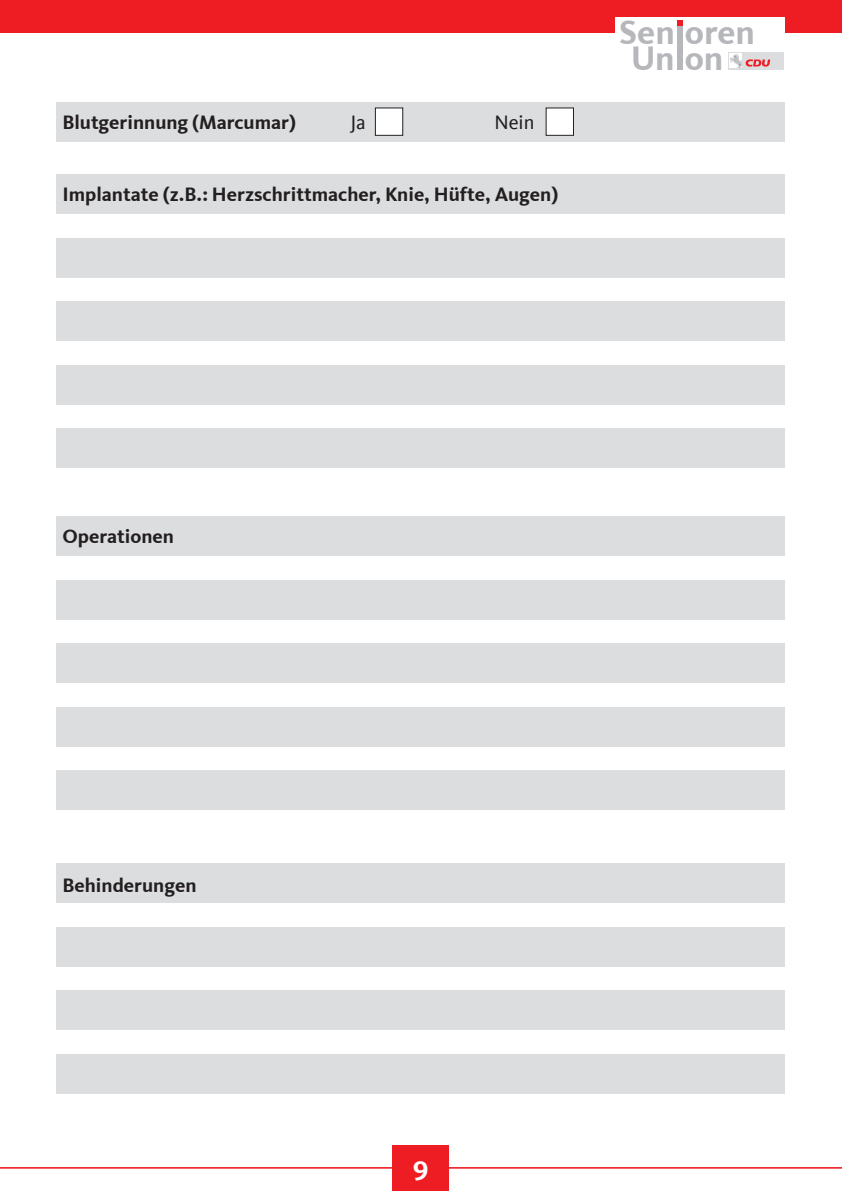
<style>
.page{position:relative;width:842px;height:1191px;background:#fff}
.page>*{position:absolute;margin:0;border:0;box-sizing:border-box;transform-origin:0 0}
.t1{font:700 35px/26px "CDU Kievit Tab";color:#b6b7bb;text-align:center}
.t2{font:700 28px "CDU Kievit Tab";color:#fff}
.t3{font:700 20px "CDU Kievit Tab";color:#231f20}
.t4{font:20px "CDU Kievit Tab";color:#231f20}
</style>
<div class="page">
<hr style="left:0;top:1167px;width:842px;height:1px;background:#ee1d23">
<div style="left:0;top:0;width:842px;height:32px;background:#ee1d23"></div>
<div style="left:393px;top:1145px;width:56px;height:46px;background:#ee1d23"></div>
<div style="left:57px;top:102px;width:728px;height:40px;background:#dcdddf"></div>
<div style="left:375px;top:108px;width:28px;height:27px;background:#fff"></div>
<div style="left:375px;top:107px;width:28px;height:29px;border:1px solid #231f20"></div>
<div style="left:546px;top:108px;width:27px;height:27px;background:#fff"></div>
<div style="left:546px;top:107px;width:28px;height:29px;border:1px solid #231f20"></div>
<div style="left:57px;top:174px;width:728px;height:40px;background:#dcdddf"></div>
<div style="left:57px;top:238px;width:728px;height:40px;background:#dcdddf"></div>
<div style="left:57px;top:301px;width:728px;height:40px;background:#dcdddf"></div>
<div style="left:57px;top:365px;width:728px;height:40px;background:#dcdddf"></div>
<div style="left:57px;top:428px;width:728px;height:40px;background:#dcdddf"></div>
<div style="left:57px;top:516px;width:728px;height:40px;background:#dcdddf"></div>
<div style="left:57px;top:580px;width:728px;height:39px;background:#dcdddf"></div>
<div style="left:57px;top:643px;width:728px;height:40px;background:#dcdddf"></div>
<div style="left:57px;top:707px;width:728px;height:39px;background:#dcdddf"></div>
<div style="left:57px;top:770px;width:728px;height:40px;background:#dcdddf"></div>
<div style="left:57px;top:863px;width:728px;height:40px;background:#dcdddf"></div>
<div style="left:57px;top:927px;width:728px;height:39px;background:#dcdddf"></div>
<div style="left:57px;top:990px;width:728px;height:40px;background:#dcdddf"></div>
<div style="left:57px;top:1054px;width:728px;height:39px;background:#dcdddf"></div>
<div style="left:616px;top:17px;width:169px;height:75px;background:#fff"></div>
<div style="left:728px;top:52px;width:55px;height:18px;background:#dcdddf"></div>
<img style="left:730px;top:54px;width:12px;height:14px">
<svg style="left:745px;top:59px;width:25px;height:8px"></svg>
<div style="left:677px;top:26px;width:6px;height:44px;background:#b6b7bb"></div>
<svg style="left:677px;top:21px;width:6px;height:5px"></svg>
<p class="t3" style="left:62px;top:115px;width:235px">Blutgerinnung (marcumar)</p>
<p class="t4" style="left:350px;top:111px;width:17px">Ja</p>
<p class="t4" style="left:494px;top:111px;width:42px">Nein</p>
<p class="t3" style="left:62px;top:187px;width:497px">implantate (z.B.: herzschrittmacher, Knie, hüfte, augen)</p>
<h1 class="t1" style="left:619px;top:23px;width:137px">Sen oren<br>Un on</h1>
<p class="t3" style="left:62px;top:529px;width:113px">operationen</p>
<p class="t3" style="left:62px;top:877px;width:136px">Behinderungen</p>
<h2 class="t2" style="left:413px;top:1160px;width:16px">9</h2>
</div>
